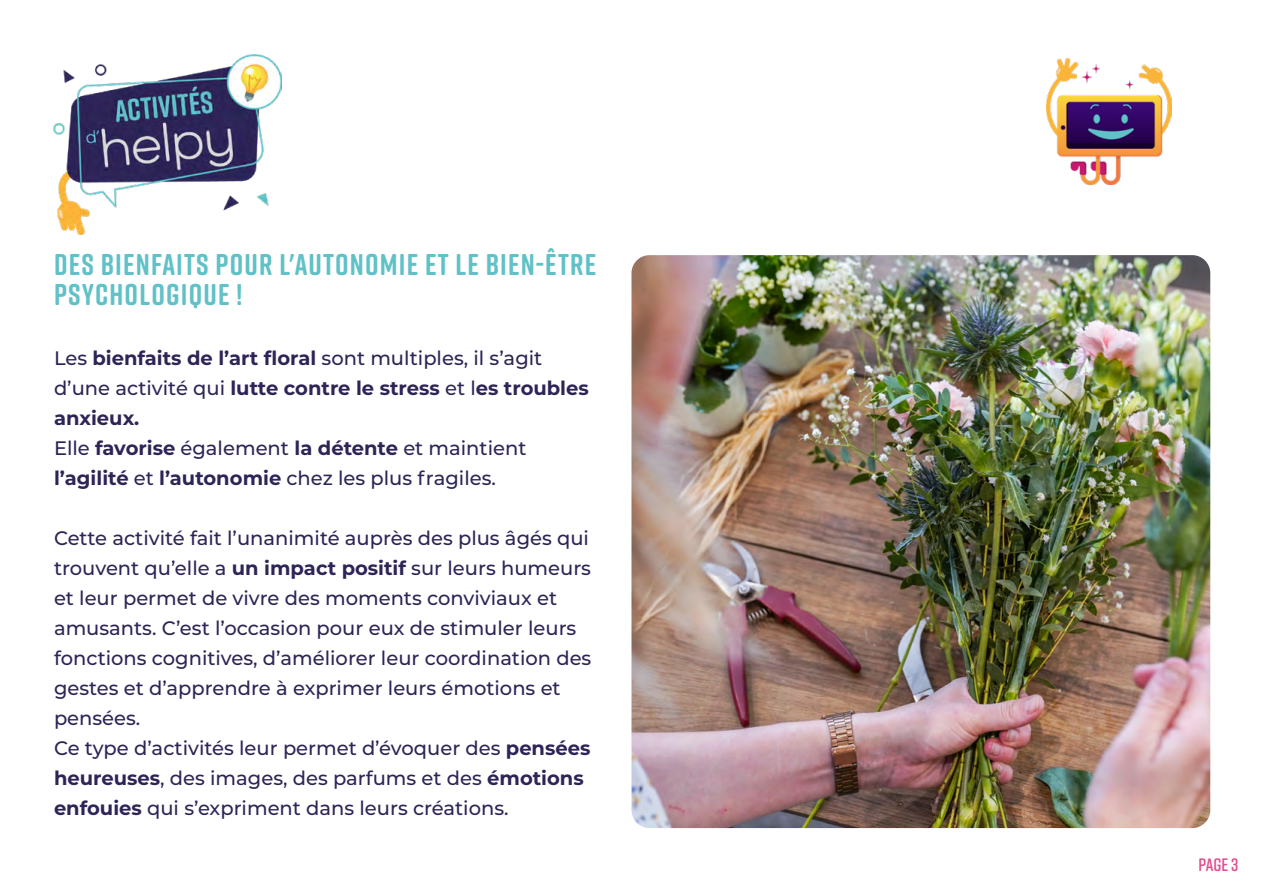
<style>
.page{position:relative;width:1263px;height:893px;background:#fff}
.page>*{position:absolute;margin:0;border:0;box-sizing:border-box;transform-origin:0 0}
.t1{font:700 30px/30px "Rift Soft";letter-spacing:.04em;color:#60c1c7}
.t2{font:500 19.5px/30px "Montserrat";color:#2f2456}
.t3{font:700 19.5px/30px "Montserrat";color:#2f2456}
.t4{font:600 18px "Rift Soft";color:#e04d8f}
.s1{font-weight:500}
.s2{font-weight:700}
</style>
<div class="page">
<img style="left:53px;top:54px;width:228px;height:180px">
<img style="left:1046px;top:58px;width:125px;height:126px">
<img style="left:631px;top:255px;width:579px;height:573px">
<h1 class="t1" style="left:54px;top:249px;width:544px">DES BIENFAITS POUR L'AUTONOMIE ET LE BIEN-ÊTRE<br>PSYCHOLOGIQUE !</h1>
<p class="t3" style="left:54px;top:343px;width:536px"><span class="s1">Les</span> bienfaits de l’art floral <span class="s1">sont multiples, il s’agit d’une activité qui</span> lutte contre le stress <span class="s1">et l</span>es troubles anxieux.<br><span class="s1">Elle</span> favorise <span class="s1">également</span> la détente <span class="s1">et maintient </span>l’agilité <span class="s1">et</span> l’autonomie <span class="s1">chez les plus fragiles.</span></p>
<p class="t2" style="left:54px;top:523px;width:539px">Cette activité fait l’unanimité auprès des plus âgés qui trouvent qu’elle a <span class="s2">un impact positif</span> sur leurs humeurs et leur permet de vivre des moments conviviaux et amusants. C’est l’occasion pour eux de stimuler leurs fonctions cognitives, d’améliorer leur coordination des gestes et d’apprendre à exprimer leurs émotions et pensées.<br>Ce type d’activités leur permet d’évoquer des <span class="s2">pensées heureuses</span>, des images, des parfums et des <span class="s2">émotions enfouies</span> qui s’expriment dans leurs créations.</p>
<p class="t4" style="left:1198px;top:852px;width:41px">Page 3</p>
</div>
